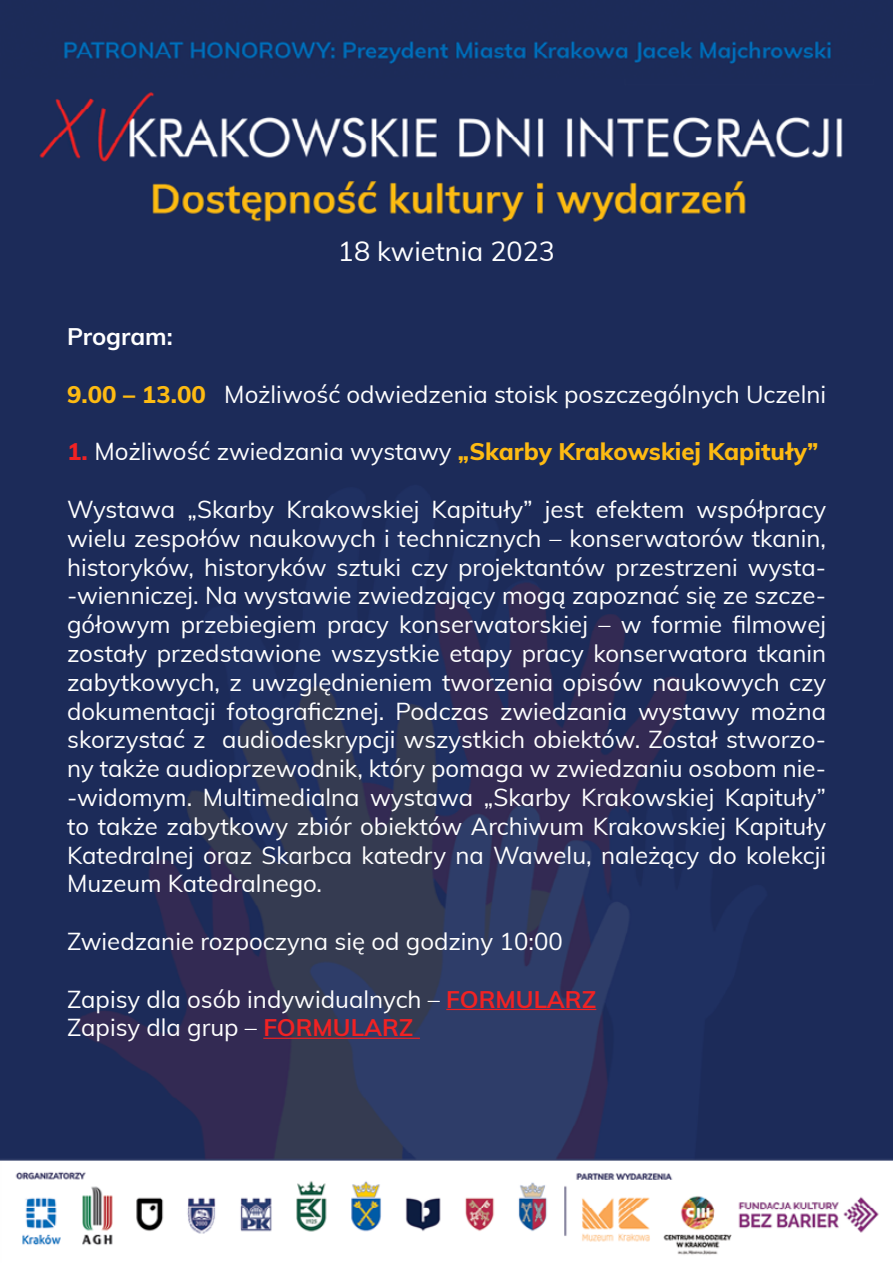
<style>
.page{position:relative;width:893px;height:1263px;background:#fff}
.page>*{position:absolute;margin:0;border:0;box-sizing:border-box;transform-origin:0 0}
.t1{font:27px "Muli";color:#fff}
.t2{font:24px/28.8px "Muli";color:#fff;text-align:justify}
.t3{font:800 24px "Muli";color:#febb12}
.t4{font:700 24px "Muli";letter-spacing:-.005em;color:#fff}
.s1{font-weight:800;color:#febb12}
.s2{color:#f12223}
.s3{font-weight:400;color:#fff}
.s4{font-weight:700;color:#f12223}
</style>
<div class="page">
<img style="left:0;top:0;width:893px;height:1255px">
<hr style="left:446px;top:1009px;width:150px;height:1px;background:#f12223">
<hr style="left:263px;top:1038px;width:157px;height:1px;background:#f12223">
<p class="t1" style="left:338px;top:232px;width:219px">18 kwietnia 2023</p>
<p class="t4" style="left:67px;top:319px;width:107px">Program:</p>
<p class="t2" style="left:67px;top:379px;width:760px"><span class="s1">9.00 – 13.00</span> Możliwość odwiedzenia stoisk poszczególnych Uczelni</p>
<p class="t3" style="left:67px;top:434px;width:753px"><span class="s2">1.</span> <span class="s3">Możliwość zwiedzania wystawy</span> „Skarby Krakowskiej Kapituły”</p>
<p class="t2" style="left:67px;top:494px;width:760px">Wystawa „Skarby Krakowskiej Kapituły” jest efektem współpracy wielu zespołów naukowych i technicznych – konserwatorów tkanin, historyków, historyków sztuki czy projektantów przestrzeni wysta--wienniczej. Na wystawie zwiedzający mogą zapoznać się ze szcze&shy;gółowym przebiegiem pracy konserwatorskiej – w formie filmowej zostały przedstawione wszystkie etapy pracy konserwatora tkanin zabytkowych, z uwzględnieniem tworzenia opisów naukowych czy dokumentacji fotograficznej. Podczas zwiedzania wystawy można skorzystać z audiodeskrypcji wszystkich obiektów. Został stworzo&shy;ny także audioprzewodnik, który pomaga w zwiedzaniu osobom nie--widomym. Multimedialna wystawa „Skarby Krakowskiej Kapituły” to także zabytkowy zbiór obiektów Archiwum Krakowskiej Kapituły Katedralnej oraz Skarbca katedry na Wawelu, należący do kolekcji Muzeum Katedralnego.</p>
<p class="t2" style="left:67px;top:926px;width:497px">Zwiedzanie rozpoczyna się od godziny 10:00</p>
<p class="t2" style="left:67px;top:983px;width:531px">Zapisy dla osób indywidualnych – <span class="s4">FORMULARZ<br></span>Zapisy dla grup – <span class="s4">FORMULARZ</span></p>
</div>
